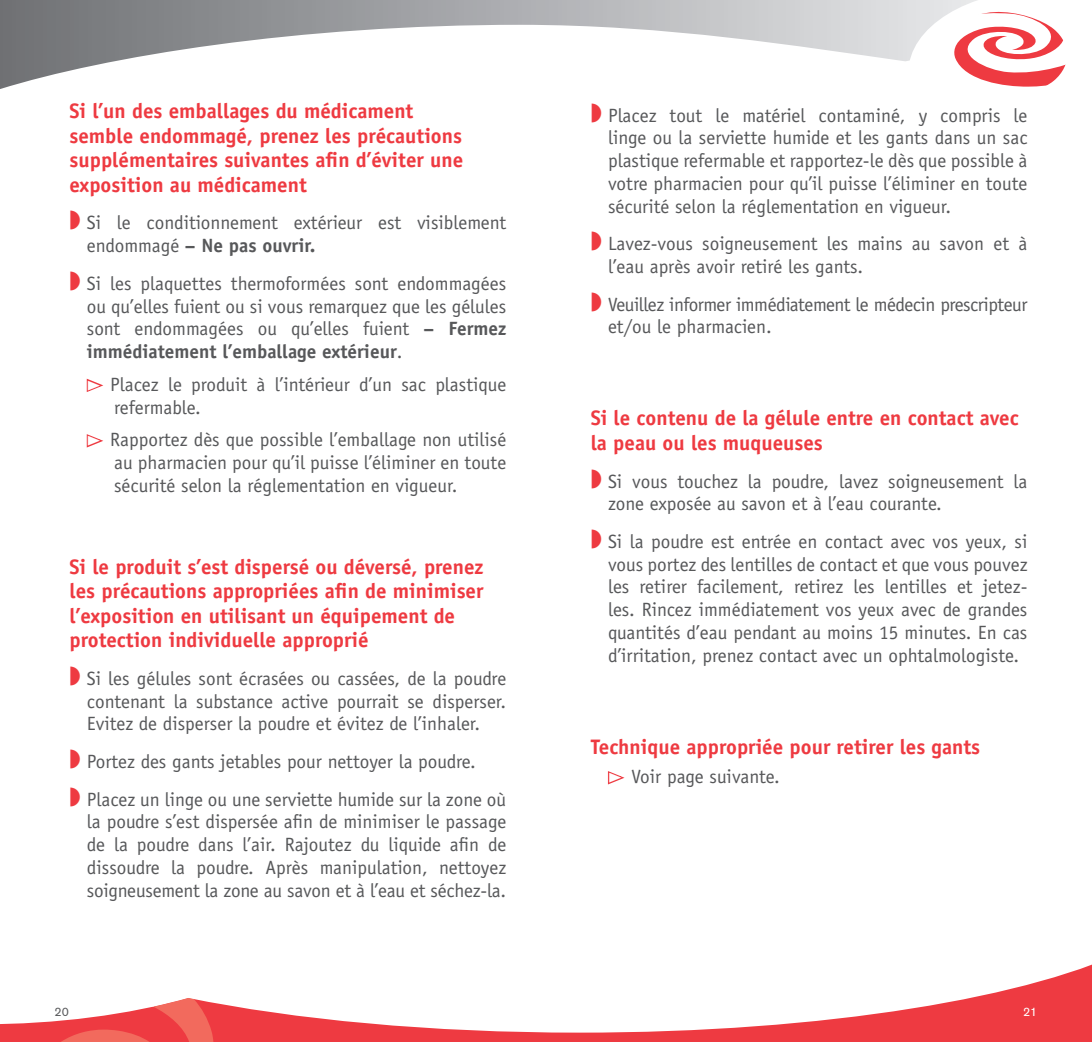
<style>
.page{position:relative;width:1092px;height:1042px;background:#fff}
.page>*{position:absolute;margin:0;border:0;box-sizing:border-box;transform-origin:0 0}
.t1{font:700 21px/24.5px "Officina Sans";color:#ee3a41}
.t2{font:19.25px/22.8px "Officina Sans";color:#57585a;text-align:justify}
.t3{font:19.25px/22.8px "Officina Sans";letter-spacing:-.025em;color:#57585a}
.t4{font:12.25px "Akzidenz Grotesk BE";color:#57585a}
.t5{font:12.25px "Akzidenz Grotesk BE";color:#fff}
.s1{color:#ee3a41}
.s2{font-weight:700}
</style>
<div class="page">
<svg style="left:0;top:0;width:908px;height:89px"></svg>
<svg style="left:0;top:965px;width:1091px;height:77px"></svg>
<svg style="left:3px;top:965px;width:210px;height:77px"></svg>
<svg style="left:908px;top:0;width:158px;height:87px"></svg>
<svg style="left:607px;top:771px;width:18px;height:14px"></svg>
<svg style="left:86px;top:378px;width:17px;height:14px"></svg>
<svg style="left:86px;top:434px;width:17px;height:14px"></svg>
<p class="t1" style="left:69px;top:99px;width:395px">Si l’un des emballages du médicament semble endommagé, prenez les précautions supplémentaires suivantes afin d’éviter une exposition au médicament</p>
<p class="t2" style="left:87px;top:211px;width:421px;text-indent:-17px"><span class="s1">◗</span> Si le conditionnement extérieur est visiblement endommagé <span class="s2">– Ne pas ouvrir.</span></p>
<p class="t2" style="left:87px;top:272px;width:421px;text-indent:-17px"><span class="s1">◗</span> Si les plaquettes thermoformées sont endommagées ou qu’elles fuient ou si vous remarquez que les gélules sont endommagées ou qu’elles fuient <span class="s2">– Fermez immédiatement l’emballage extérieur</span>.</p>
<p class="t2" style="left:110px;top:373px;width:397px">Placez le produit à l’intérieur d’un sac plastique refermable.</p>
<p class="t2" style="left:110px;top:428px;width:397px">Rapportez dès que possible l’emballage non utilisé au pharmacien pour qu’il puisse l’éliminer en toute sécurité selon la réglementation en vigueur.</p>
<p class="t1" style="left:69px;top:554px;width:415px">Si le produit s’est dispersé ou déversé, prenez les précautions appropriées afin de minimiser l’exposition en utilisant un équipement de protection individuelle approprié</p>
<p class="t2" style="left:87px;top:667px;width:421px;text-indent:-17px"><span class="s1">◗</span> Si les gélules sont écrasées ou cassées, de la poudre contenant la substance active pourrait se disperser.<br>Evitez de disperser la poudre et évitez de l’inhaler.</p>
<p class="t2" style="left:69px;top:743px;width:438px;line-height:37.6px"><span class="s1">◗</span> Portez des gants jetables pour nettoyer la poudre.<br><span class="s1">◗</span> Placez un linge ou une serviette humide sur la zone où</p>
<p class="t2" style="left:87px;top:810px;width:421px">la poudre s’est dispersée afin de minimiser le passage de la poudre dans l’air. Rajoutez du liquide afin de dissoudre la poudre. Après manipulation, nettoyez soigneusement la zone au savon et à l’eau et séchez-la.</p>
<p class="t2" style="left:608px;top:104px;width:421px;text-indent:-17px"><span class="s1">◗</span> Placez tout le matériel contaminé, y compris le linge ou la serviette humide et les gants dans un sac plastique refermable et rapportez-le dès que possible à votre pharmacien pour qu’il puisse l’éliminer en toute sécurité selon la réglementation en vigueur.</p>
<p class="t2" style="left:608px;top:232px;width:421px;text-indent:-17px"><span class="s1">◗</span> Lavez-vous soigneusement les mains au savon et à l’eau après avoir retiré les gants.</p>
<p class="t3" style="left:608px;top:293px;width:421px;text-indent:-17px"><span class="s1">◗</span> Veuillez informer immédiatement le médecin prescripteur et/ou le pharmacien.</p>
<p class="t1" style="left:590px;top:406px;width:429px">Si le contenu de la gélule entre en contact avec la peau ou les muqueuses</p>
<p class="t2" style="left:608px;top:470px;width:421px;text-indent:-17px"><span class="s1">◗</span> Si vous touchez la poudre, lavez soigneusement la zone exposée au savon et à l’eau courante.</p>
<p class="t2" style="left:608px;top:530px;width:421px;text-indent:-17px"><span class="s1">◗</span> Si la poudre est entrée en contact avec vos yeux, si vous portez des lentilles de contact et que vous pouvez les retirer facilement, retirez les lentilles et jetez&shy;les. Rincez immédiatement vos yeux avec de grandes quantités d’eau pendant au moins 15 minutes. En cas d’irritation, prenez contact avec un ophtalmologiste.</p>
<p class="t1" style="left:590px;top:734px;width:391px">Technique appropriée pour retirer les gants</p>
<p class="t2" style="left:631px;top:765px;width:150px">Voir page suivante.</p>
<p class="t4" style="left:55px;top:1005px;width:16px">20</p>
<p class="t5" style="left:1022px;top:1005px;width:16px">21</p>
</div>
